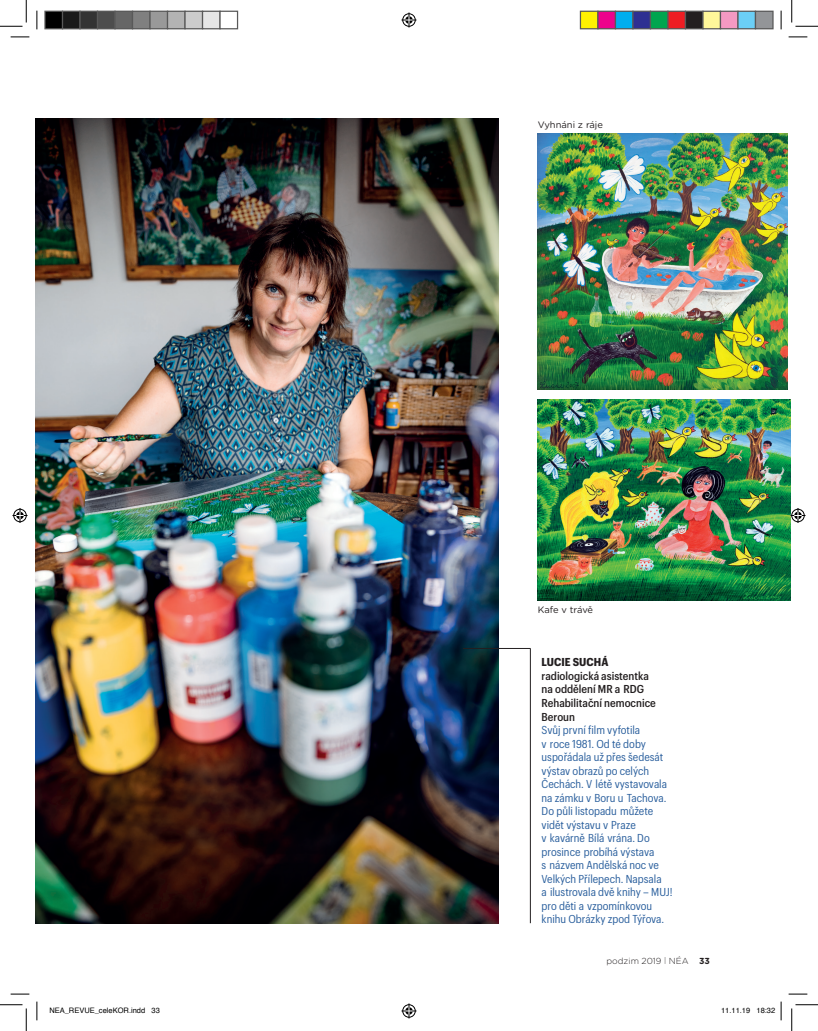
<style>
.page{position:relative;width:818px;height:1031px;background:#fff}
.page>*{position:absolute;margin:0;border:0;box-sizing:border-box;transform-origin:0 0}
.t1{font:11.25px/13.5px "Graphik Compact";color:#2a5f9d}
.t2{font:500 11.25px/13.8px "Graphik Compact";color:#231f20}
.t3{font:700 11.25px "Graphik Compact";letter-spacing:.005em;color:#231f20}
.t4{font:9.38px "Gotham Rounded";color:#231f20}
.t5{font:300 8.75px "Gotham Rounded";color:#231f20}
.t6{font:7.5px "Helvetica";color:#000}
.s1{font-size:7.5px}
.s2{font-weight:700}
</style>
<div class="page">
<img style="left:35px;top:119px;width:463px;height:804px">
<img style="left:538px;top:400px;width:252px;height:200px">
<img style="left:538px;top:133px;width:250px;height:256px">
<hr style="left:463px;top:648px;width:67px;height:1px;background:#231f20">
<hr style="left:530px;top:648px;width:1px;height:275px;background:#231f20">
<svg style="left:11px;top:36px;width:18px;height:2px"></svg>
<svg style="left:788px;top:36px;width:19px;height:2px"></svg>
<svg style="left:11px;top:993px;width:18px;height:1px"></svg>
<svg style="left:788px;top:993px;width:19px;height:1px"></svg>
<svg style="left:36px;top:11px;width:2px;height:18px"></svg>
<svg style="left:36px;top:1001px;width:2px;height:19px"></svg>
<svg style="left:780px;top:11px;width:2px;height:18px"></svg>
<svg style="left:0;top:0;width:27px;height:27px"></svg>
<svg style="left:0;top:1004px;width:27px;height:26px"></svg>
<svg style="left:791px;top:0;width:27px;height:27px"></svg>
<svg style="left:791px;top:1004px;width:27px;height:26px"></svg>
<svg style="left:401px;top:13px;width:15px;height:15px"></svg>
<svg style="left:401px;top:1003px;width:15px;height:15px"></svg>
<svg style="left:13px;top:508px;width:15px;height:15px"></svg>
<svg style="left:790px;top:508px;width:15px;height:15px"></svg>
<div style="left:45px;top:11px;width:18px;height:18px;background:#000"></div>
<div style="left:44px;top:11px;width:19px;height:18px;border:1px solid #595959"></div>
<div style="left:63px;top:11px;width:17px;height:18px;background:#1a1a1a"></div>
<div style="left:62px;top:11px;width:19px;height:18px;border:1px solid #595959"></div>
<div style="left:80px;top:11px;width:18px;height:18px;background:#333"></div>
<div style="left:79px;top:11px;width:19px;height:18px;border:1px solid #595959"></div>
<div style="left:98px;top:11px;width:17px;height:18px;background:#4d4d4d"></div>
<div style="left:97px;top:11px;width:19px;height:18px;border:1px solid #595959"></div>
<div style="left:115px;top:11px;width:18px;height:18px;background:#666"></div>
<div style="left:114px;top:11px;width:19px;height:18px;border:1px solid #595959"></div>
<div style="left:133px;top:11px;width:17px;height:18px;background:#808080"></div>
<div style="left:132px;top:11px;width:19px;height:18px;border:1px solid #595959"></div>
<div style="left:150px;top:11px;width:18px;height:18px;background:#999"></div>
<div style="left:149px;top:11px;width:19px;height:18px;border:1px solid #595959"></div>
<div style="left:168px;top:11px;width:17px;height:18px;background:#b3b3b3"></div>
<div style="left:167px;top:11px;width:19px;height:18px;border:1px solid #595959"></div>
<div style="left:185px;top:11px;width:18px;height:18px;background:#ccc"></div>
<div style="left:184px;top:11px;width:19px;height:18px;border:1px solid #595959"></div>
<div style="left:203px;top:11px;width:17px;height:18px;background:#e6e6e6"></div>
<div style="left:202px;top:11px;width:19px;height:18px;border:1px solid #595959"></div>
<div style="left:219px;top:11px;width:19px;height:18px;border:1px solid #595959"></div>
<div style="left:580px;top:11px;width:18px;height:18px;background:#fff101"></div>
<div style="left:580px;top:11px;width:18px;height:18px;border:1px solid #595959"></div>
<div style="left:598px;top:11px;width:17px;height:18px;background:#ed028c"></div>
<div style="left:597px;top:11px;width:19px;height:18px;border:1px solid #595959"></div>
<div style="left:615px;top:11px;width:18px;height:18px;background:#00aeef"></div>
<div style="left:615px;top:11px;width:18px;height:18px;border:1px solid #595959"></div>
<div style="left:633px;top:11px;width:17px;height:18px;background:#2e3092"></div>
<div style="left:632px;top:11px;width:19px;height:18px;border:1px solid #595959"></div>
<div style="left:650px;top:11px;width:18px;height:18px;background:#00a54f"></div>
<div style="left:650px;top:11px;width:18px;height:18px;border:1px solid #595959"></div>
<div style="left:668px;top:11px;width:17px;height:18px;background:#ee1d23"></div>
<div style="left:667px;top:11px;width:19px;height:18px;border:1px solid #595959"></div>
<div style="left:685px;top:11px;width:18px;height:18px;background:#231f20"></div>
<div style="left:685px;top:11px;width:18px;height:18px;border:1px solid #595959"></div>
<div style="left:703px;top:11px;width:17px;height:18px;background:#fff79a"></div>
<div style="left:702px;top:11px;width:19px;height:18px;border:1px solid #595959"></div>
<div style="left:720px;top:11px;width:18px;height:18px;background:#f499c2"></div>
<div style="left:720px;top:11px;width:18px;height:18px;border:1px solid #595959"></div>
<div style="left:738px;top:11px;width:17px;height:18px;background:#6bcff6"></div>
<div style="left:737px;top:11px;width:19px;height:18px;border:1px solid #595959"></div>
<div style="left:755px;top:11px;width:18px;height:18px;background:#939598"></div>
<div style="left:755px;top:11px;width:18px;height:18px;border:1px solid #595959"></div>
<svg style="left:780px;top:1001px;width:2px;height:19px"></svg>
<p class="t4" style="left:538px;top:118px;width:67px">Vyhnáni z ráje</p>
<p class="t4" style="left:538px;top:603px;width:57px">Kafe v trávě</p>
<p class="t3" style="left:542px;top:655px;width:68px">LUCIE SUCHÁ</p>
<p class="t2" style="left:542px;top:668px;width:116px">radiologická asistentka na oddělení MR a RDG<br>Rehabilitační nemocnice<br>Beroun</p>
<p class="t1" style="left:542px;top:723px;width:132px">Svůj první film vyfotila<br>v roce 1981. Od té doby uspořádala už přes šedesát výstav obrazů po celých<br>Čechách. V létě vystavovala na zámku v Boru u Tachova.<br>Do půli listopadu můžete vidět výstavu v Praze<br>v kavárně Bílá vrána. Do prosince probíhá výstava<br>s názvem Andělská noc ve<br>Velkých Přílepech. Napsala<br>a ilustrovala dvě knihy – MUJ! pro děti a vzpomínkovou knihu Obrázky zpod Týřova.</p>
<p class="t5" style="left:606px;top:954px;width:105px">podzim 2019 <span class="s1">|</span> NÉA <span class="s2">33</span></p>
<p class="t6" style="left:49px;top:1004px;width:112px">NEA_REVUE_celeKOR.indd 33</p>
<p class="t6" style="left:721px;top:1004px;width:56px">11.11.19 18:32</p>
</div>
